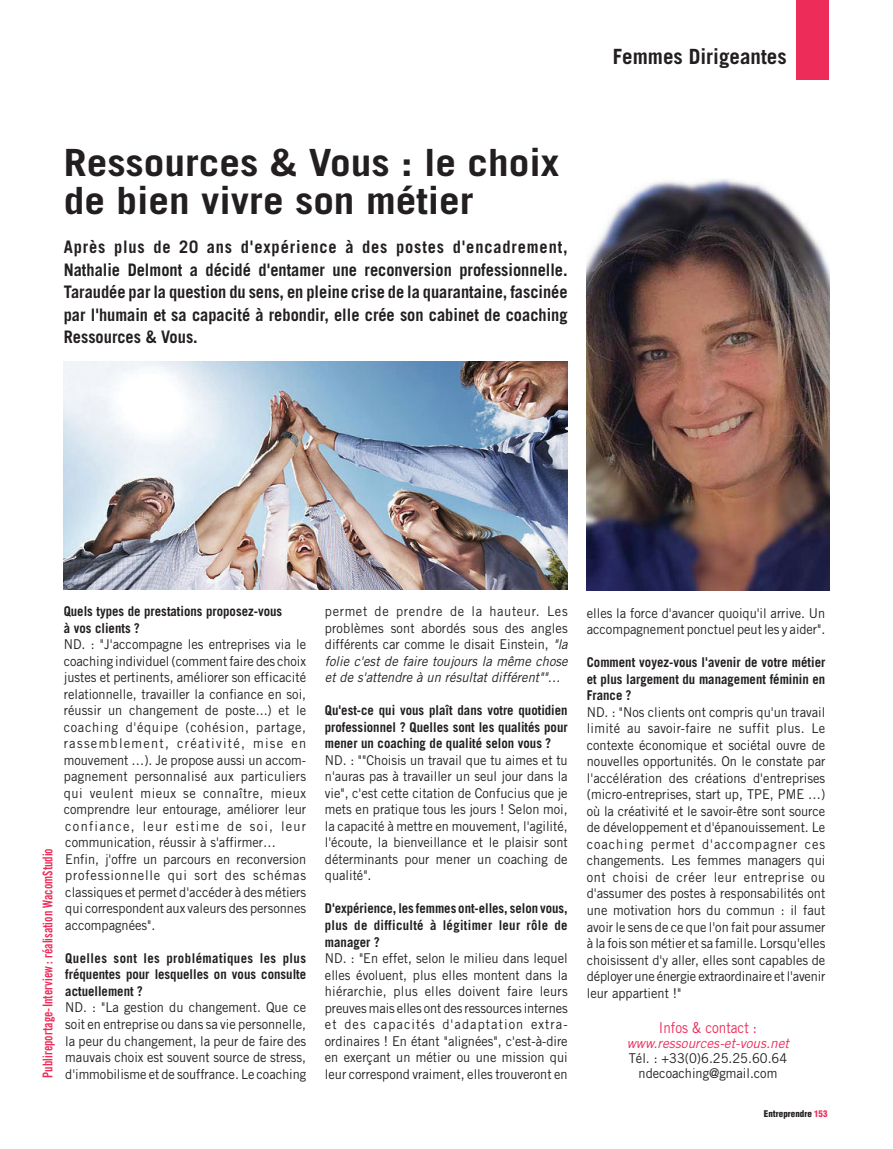
<style>
.page{position:relative;width:893px;height:1149px;background:#fff}
.page>*{position:absolute;margin:0;border:0;box-sizing:border-box;transform-origin:0 0}
.t1{font:700 37.5px/37.5px "Trade Gothic";color:#231f20;scale:1.1 1}
.t2{font:700 21px "Trade Gothic";color:#231f20}
.t3{font:700 17.25px/22.5px "Trade Gothic";color:#231f20;text-align:justify;scale:.95 1}
.t4{font:15px "Trade Gothic";color:#ee2c59;scale:.9 1}
.t5{font:13.5px/16.5px "Trade Gothic";color:#231f20;text-align:justify;scale:.95 1}
.t6{font:700 13.5px/16.5px "Trade Gothic";color:#231f20;text-align:justify;scale:.95 1}
.t7{font:13.5px "Trade Gothic Bold Cond Twenty";color:#ee2c59;scale:.9 1}
.t8{font:italic 13.5px "Trade Gothic";letter-spacing:.005em;color:#ee2c59}
.t9{font:900 condensed 9px "Helvetica";color:#231f20}
.s1{font-style:italic}
.s2{color:#ee2c59}
</style>
<div class="page">
<div style="left:796px;top:0;width:33px;height:80px;background:#ee2c59"></div>
<img style="left:587px;top:179px;width:242px;height:411px">
<img style="left:64px;top:361px;width:504px;height:229px">
<h1 class="t1" style="left:64px;top:147px;width:452px">Ressources &amp; Vous : le choix de bien vivre son métier</h1>
<p class="t3" style="left:64px;top:237px;width:532px">Après plus de 20 ans d'expérience à des postes d'encadrement, Nathalie Delmont a décidé d'entamer une reconversion professionnelle.<br>Taraudée par la question du sens, en pleine crise de la quarantaine, fascinée par l'humain et sa capacité à rebondir, elle crée son cabinet de coaching Ressources &amp; Vous.</p>
<h2 class="t2" style="left:613px;top:49px;width:175px">Femmes Dirigeantes</h2>
<p class="t7" style="left:43px;top:1077px;width:256px;rotate:-90deg">Publireportage-Interview : réalisation WacomStudio</p>
<p class="t6" style="left:64px;top:604px;width:232px">Quels types de prestations proposez-vous à vos clients ?</p>
<p class="t5" style="left:64px;top:637px;width:257px;text-align:left">ND. : "J'accompagne les entreprises via le coaching individuel (comment faire des choix justes et pertinents, améliorer son efficacité relationnelle, travailler la confiance en soi, réussir un changement de poste...) et le coaching d'équipe (cohésion, partage, rassemblement, créativité, mise en mouvement …). Je propose aussi un accom&shy;pagnement personnalisé aux particuliers qui veulent mieux se connaître, mieux comprendre leur entourage, améliorer leur confiance, leur estime de soi, leur communication, réussir à s'affirmer… Enfin, j'offre un parcours en reconversion professionnelle qui sort des schémas classiques et permet d'accéder à des métiers qui correspondent aux valeurs des personnes accompagnées".</p>
<p class="t6" style="left:65px;top:950px;width:255px">Quelles sont les problématiques les plus fréquentes pour lesquelles on vous consulte actuellement ?</p>
<p class="t5" style="left:65px;top:1000px;width:255px">ND. : "La gestion du changement. Que ce soit en entreprise ou dans sa vie personnelle, la peur du changement, la peur de faire des mauvais choix est souvent source de stress, d'immobilisme et de souffrance. Le coaching</p>
<p class="t5" style="left:325px;top:604px;width:257px">permet de prendre de la hauteur. Les problèmes sont abordés sous des angles différents car comme le disait Einstein, <span class="s1">"la folie c'est de faire toujours la même chose et de s'attendre à un résultat différent""</span>…</p>
<p class="t6" style="left:325px;top:703px;width:257px">Qu'est-ce qui vous plaît dans votre quotidien professionnel ? Quelles sont les qualités pour mener un coaching de qualité selon vous ?</p>
<p class="t5" style="left:325px;top:752px;width:257px">ND. : ""Choisis un travail que tu aimes et tu n'auras pas à travailler un seul jour dans la vie", c'est cette citation de Confucius que je mets en pratique tous les jours ! Selon moi, la capacité à mettre en mouvement, l'agilité, l'écoute, la bienveillance et le plaisir sont déterminants pour mener un coaching de qualité".</p>
<p class="t6" style="left:325px;top:901px;width:257px">D'expérience, les femmes ont-elles, selon vous, plus de difficulté à légitimer leur rôle de manager ?</p>
<p class="t5" style="left:325px;top:950px;width:257px">ND. : "En effet, selon le milieu dans lequel elles évoluent, plus elles montent dans la hiérarchie, plus elles doivent faire leurs preuves mais elles ont des ressources internes et des capacités d'adaptation extra&shy;ordinaires ! En étant "alignées", c'est-à-dire en exerçant un métier ou une mission qui leur correspond vraiment, elles trouveront en</p>
<p class="t5" style="left:587px;top:605px;width:253px">elles la force d'avancer quoiqu'il arrive. Un accompagnement ponctuel peut les y aider".</p>
<p class="t6" style="left:587px;top:655px;width:253px">Comment voyez-vous l'avenir de votre métier et plus largement du management féminin en France ?</p>
<p class="t5" style="left:587px;top:704px;width:253px">ND. : "Nos clients ont compris qu'un travail limité au savoir-faire ne suffit plus. Le contexte économique et sociétal ouvre de nouvelles opportunités. On le constate par l'accélération des créations d'entreprises (micro-entreprises, start up, TPE, PME …) où la créativité et le savoir-être sont source de développement et d'épanouissement. Le coaching permet d'accompagner ces changements. Les femmes managers qui ont choisi de créer leur entreprise ou d'assumer des postes à responsabilités ont une motivation hors du commun : il faut avoir le sens de ce que l'on fait pour assumer à la fois son métier et sa famille. Lorsqu'elles choisissent d'y aller, elles sont capables de déployer une énergie extraordinaire et l'avenir leur appartient !"</p>
<p class="t4" style="left:659px;top:1021px;width:110px">Infos &amp; contact :</p>
<p class="t8" style="left:627px;top:1037px;width:164px">www.ressources-et-vous.net</p>
<p class="t5" style="left:629px;top:1051px;width:168px;line-height:15px;text-align:center">Tél. : +33(0)6.25.25.60.64 ndecoaching@gmail.com</p>
<p class="t9" style="left:764px;top:1108px;width:65px">Entreprendre <span class="s2">153</span></p>
</div>
